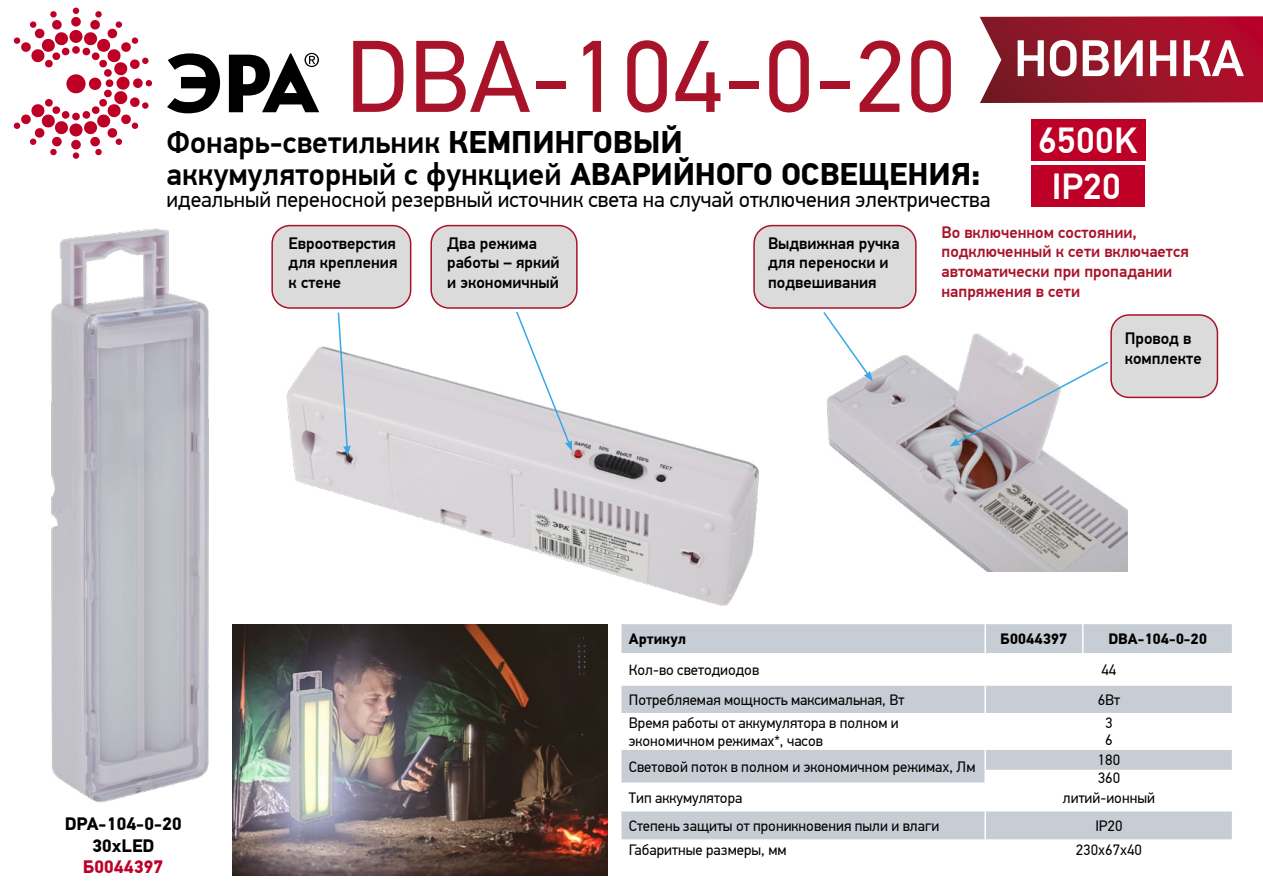
<style>
.page{position:relative;width:1263px;height:893px;background:#fff}
.page>*{position:absolute;margin:0;border:0;box-sizing:border-box;transform-origin:0 0}
.t1{font:102px "PF Din Text Pro";color:#a9132a}
.t2{font:500 51.45px "PF Din Text Pro";color:#fff}
.t3{font:500 36.3px "PF Din Text Pro";color:#fff}
.t4{font:500 31.2px/31.2px "PF Din Text Pro";color:#000}
.t5{font:22.2px "PF Din Text Pro";color:#000}
.t6{font:700 18px/21.6px "PF Din Text Pro";color:#000;text-align:center}
.t7{font:700 18px "PF Din Text Pro";color:#be0027}
.t8{font:500 16.5px/19.8px "PF Din Text Pro";color:#000}
.t9{font:500 16.5px/19.8px "PF Din Text Pro";color:#a9132a}
.t10{font:15px/18px "PF Din Text Pro";color:#000}
.t11{font:700 15px "PF Din Text Pro";color:#000}
.s1{font-weight:700}
</style>
<div class="page">
<img style="left:264px;top:346px;width:495px;height:283px">
<img style="left:826px;top:333px;width:302px;height:239px">
<svg style="left:167px;top:53px;width:53px;height:60px"></svg>
<div style="left:73px;top:152px;width:6px;height:7px;background:#be0027;border-radius:50%"></div>
<svg style="left:13px;top:8px;width:139px;height:148px"></svg>
<svg style="left:229px;top:53px;width:90px;height:59px"></svg>
<svg style="left:980px;top:16px;width:283px;height:87px;background:#9d1e32"></svg>
<div style="left:754px;top:226px;width:162px;height:82px;background:#dbdbdb;border-radius:18px"></div>
<div style="left:753px;top:225px;width:163px;height:84px;border:2px solid #a9132a;border-radius:18px"></div>
<div style="left:272px;top:226px;width:139px;height:82px;background:#dbdbdb;border-radius:18px"></div>
<div style="left:271px;top:225px;width:140px;height:84px;border:2px solid #a9132a;border-radius:18px"></div>
<div style="left:1111px;top:315px;width:106px;height:82px;background:#dbdbdb;border-radius:18px"></div>
<div style="left:1110px;top:314px;width:108px;height:84px;border:2px solid #a9132a;border-radius:18px"></div>
<div style="left:431px;top:226px;width:146px;height:82px;background:#dbdbdb;border-radius:18px"></div>
<div style="left:430px;top:225px;width:148px;height:84px;border:2px solid #a9132a;border-radius:18px"></div>
<div style="left:1031px;top:166px;width:114px;height:41px;background:#be0027"></div>
<div style="left:1031px;top:119px;width:115px;height:41px;background:#be0027"></div>
<svg style="left:337px;top:312px;width:14px;height:144px"></svg>
<svg style="left:515px;top:311px;width:57px;height:140px"></svg>
<svg style="left:823px;top:312px;width:50px;height:69px"></svg>
<svg style="left:949px;top:360px;width:161px;height:86px"></svg>
<img style="left:51px;top:228px;width:158px;height:575px">
<div style="left:621px;top:624px;width:611px;height:29px;background:#c7cdd4"></div>
<svg style="left:621px;top:686px;width:611px;height:153px;fill:#c7cdd4"></svg>
<hr style="left:620px;top:623px;width:365px;height:1px;background:#fff">
<hr style="left:984px;top:624px;width:2px;height:29px;background:#fff">
<svg style="left:1082px;top:624px;width:1px;height:29px"></svg>
<hr style="left:984px;top:686px;width:2px;height:27px;background:#fff">
<hr style="left:620px;top:713px;width:365px;height:1px;background:#fff">
<hr style="left:985px;top:713px;width:98px;height:1px;background:#fff">
<hr style="left:1083px;top:713px;width:150px;height:1px;background:#fff">
<hr style="left:984px;top:730px;width:99px;height:1px;background:#fff">
<svg style="left:984px;top:714px;width:2px;height:34px"></svg>
<hr style="left:1083px;top:730px;width:150px;height:1px;background:#fff">
<hr style="left:620px;top:748px;width:365px;height:2px;background:#fff">
<hr style="left:985px;top:748px;width:98px;height:2px;background:#fff">
<hr style="left:984px;top:750px;width:2px;height:20px;background:#fff">
<hr style="left:1083px;top:748px;width:150px;height:2px;background:#fff">
<hr style="left:984px;top:770px;width:99px;height:1px;background:#fff">
<svg style="left:984px;top:771px;width:2px;height:11px"></svg>
<hr style="left:1083px;top:770px;width:150px;height:1px;background:#fff">
<hr style="left:620px;top:782px;width:365px;height:2px;background:#fff">
<hr style="left:985px;top:782px;width:98px;height:2px;background:#fff">
<hr style="left:984px;top:784px;width:2px;height:26px;background:#fff">
<hr style="left:1083px;top:782px;width:150px;height:2px;background:#fff">
<hr style="left:620px;top:810px;width:365px;height:1px;background:#fff">
<hr style="left:985px;top:810px;width:98px;height:1px;background:#fff">
<hr style="left:984px;top:811px;width:2px;height:28px;background:#fff">
<hr style="left:1083px;top:810px;width:150px;height:1px;background:#fff">
<img style="left:233px;top:625px;width:374px;height:250px">
<img style="left:289px;top:669px;width:44px;height:155px">
<h1 class="t1" style="left:345px;top:17px;width:612px">DВA-104-0-20</h1>
<h3 class="t4" style="left:167px;top:127px;width:816px">Фонарь-светильник <span class="s1">КЕМПИНГОВЫЙ<br></span>аккумуляторный с функцией <span class="s1">АВАРИЙНОГО ОСВЕЩЕНИЯ:</span></h3>
<h3 class="t5" style="left:167px;top:186px;width:825px">идеальный переносной резервный источник света на случай отключения электричества</h3>
<p class="t8" style="left:768px;top:233px;width:133px">Выдвижная ручка для переноски и подвешивания</p>
<h2 class="t2" style="left:1014px;top:28px;width:232px">НОВИНКА</h2>
<h3 class="t3" style="left:1038px;top:119px;width:101px">6500K</h3>
<h3 class="t3" style="left:1052px;top:165px;width:71px">IP20</h3>
<p class="t8" style="left:447px;top:233px;width:114px">Два режима работы – яркий и экономичный</p>
<p class="t9" style="left:941px;top:222px;width:249px">Во включенном состоянии, подключенный к сети включается автоматически при пропадании напряжения в сети</p>
<p class="t8" style="left:289px;top:233px;width:110px;text-align:justify">Евроотверстия для крепления к стене</p>
<p class="t6" style="left:65px;top:813px;width:119px">DPA-104-0-20<br>30xLED</p>
<p class="t7" style="left:83px;top:856px;width:82px">Б0044397</p>
<p class="t8" style="left:1125px;top:328px;width:79px">Провод в комплекте</p>
<p class="t11" style="left:629px;top:630px;width:59px">Артикул</p>
<p class="t11" style="left:1000px;top:630px;width:68px">Б0044397</p>
<p class="t11" style="left:1108px;top:630px;width:100px">DBA-104-0-20</p>
<p class="t10" style="left:629px;top:661px;width:132px">Кол-во светодиодов</p>
<p class="t10" style="left:1101px;top:661px;width:16px">44</p>
<p class="t10" style="left:629px;top:691px;width:277px">Потребляемая мощность максимальная, Вт</p>
<p class="t10" style="left:1098px;top:691px;width:24px">6Вт</p>
<p class="t10" style="left:629px;top:714px;width:271px">Время работы от аккумулятора в полном и экономичном режимах*, часов</p>
<p class="t10" style="left:1105px;top:714px;width:9px">3<br>6</p>
<p class="t10" style="left:629px;top:758px;width:348px">Световой поток в полном и экономичном режимах, Лм</p>
<p class="t10" style="left:1098px;top:752px;width:24px;line-height:17px">180<br>360</p>
<p class="t10" style="left:629px;top:789px;width:115px">Тип аккумулятора</p>
<p class="t10" style="left:1063px;top:789px;width:94px">литий-ионный</p>
<p class="t10" style="left:629px;top:817px;width:312px">Степень защиты от проникновения пыли и влаги</p>
<p class="t10" style="left:1095px;top:817px;width:29px">IP20</p>
<p class="t10" style="left:629px;top:841px;width:159px">Габаритные размеры, мм</p>
<p class="t10" style="left:1076px;top:841px;width:68px">230x67x40</p>
</div>
